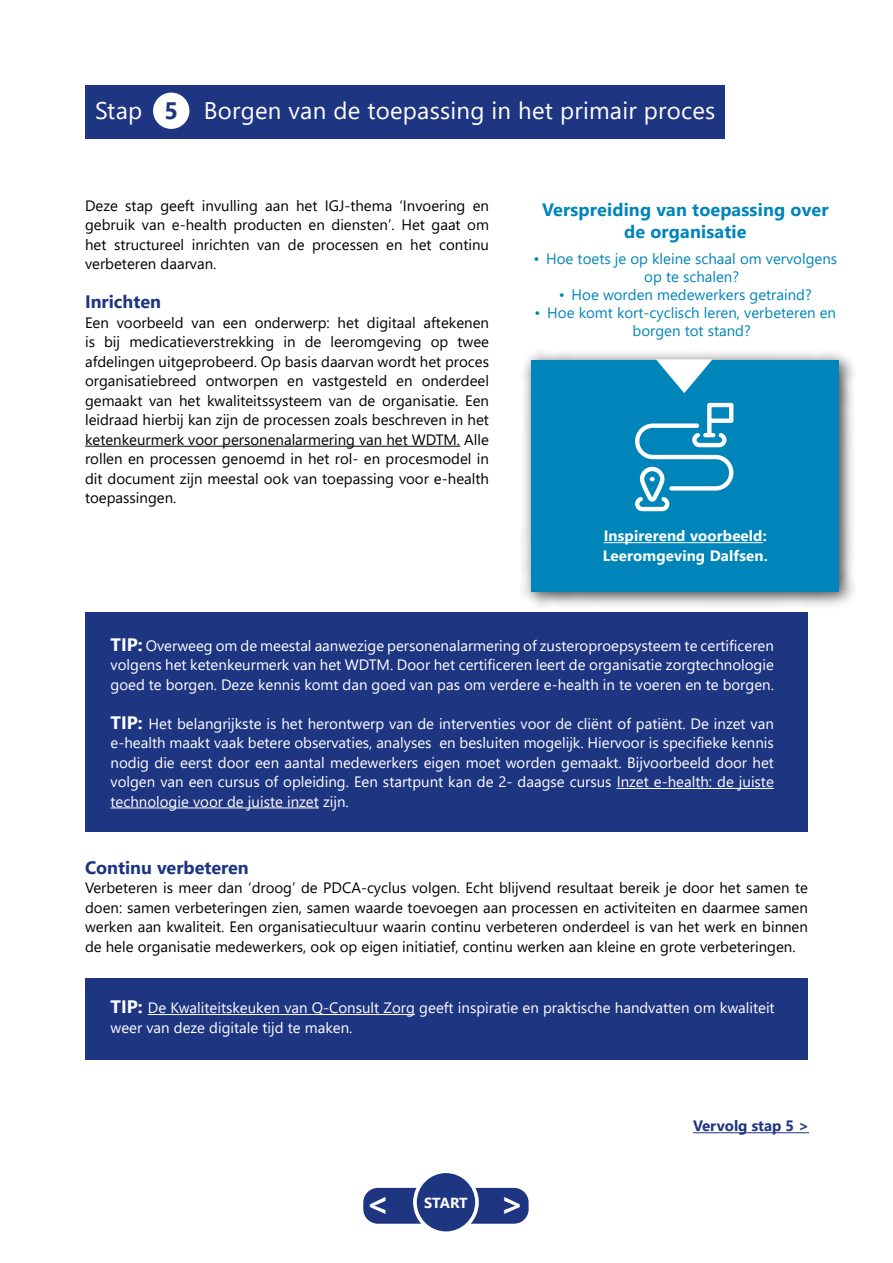
<style>
.page{position:relative;width:893px;height:1263px;background:#fff}
.page>*{position:absolute;margin:0;border:0;box-sizing:border-box;transform-origin:0 0}
.t1{font:700 34.05px "Segoe UI";color:#fff}
.t2{font:24px "Segoe UI";letter-spacing:.01em;color:#fff}
.t3{font:700 23.85px "Segoe UI";color:#1e3582}
.t4{font:700 18px/21.6px "Segoe UI";letter-spacing:.01em;color:#0085ba;text-align:center}
.t5{font:700 18px "Segoe UI";color:#1e3582}
.t6{font:15px/19.5px "Segoe UI";color:#000;text-align:justify}
.t7{font:15px/19.5px "Segoe UI";color:#fff;text-align:justify}
.t8{font:15px/18px "Segoe UI";color:#0085ba}
.t9{font:700 15px/19.5px "Segoe UI";letter-spacing:.01em;color:#fff}
.t10{font:700 15px "Segoe UI";color:#1e3582}
.t11{font:700 14.55px "Segoe UI";letter-spacing:-.01em;color:#fff}
.s1{font-weight:700;font-size:18px}
</style>
<div class="page">
<div style="left:85px;top:85px;width:640px;height:53px;background:#1e3582"></div>
<div style="left:153px;top:93px;width:36px;height:36px;background:#fff;border-radius:50%"></div>
<hr style="left:85px;top:446px;width:375px;height:1px;background:#000">
<div style="left:521px;top:350px;width:335px;height:259px;background:#000;opacity:.75"></div>
<div style="left:531px;top:360px;width:308px;height:232px;background:#0085ba"></div>
<hr style="left:604px;top:542px;width:159px;height:1px;background:#fff">
<svg style="left:656px;top:359px;width:56px;height:34px"></svg>
<div style="left:85px;top:612px;width:723px;height:220px;background:#1e3582"></div>
<hr style="left:617px;top:788px;width:157px;height:1px;background:#fff">
<hr style="left:111px;top:807px;width:208px;height:1px;background:#fff">
<div style="left:363px;top:1188px;width:166px;height:36px;background:#1e3582;border-radius:15px"></div>
<div style="left:415px;top:1171px;width:62px;height:62px;background:#1e3582;border-radius:50%"></div>
<div style="left:413px;top:1169px;width:66px;height:66px;border:4px solid #fff;border-radius:50%"></div>
<div style="left:85px;top:978px;width:723px;height:82px;background:#1e3582"></div>
<hr style="left:148px;top:1014px;width:267px;height:1px;background:#fff">
<hr style="left:693px;top:1132px;width:116px;height:1px;background:#1e3582">
<svg style="left:635px;top:403px;width:98px;height:108px"></svg>
<h2 class="t2" style="left:95px;top:88px;width:49px">Stap</h2>
<h2 class="t2" style="left:204px;top:88px;width:513px">Borgen van de toepassing in het primair proces</h2>
<h3 class="t3" style="left:164px;top:88px;width:15px">5</h3>
<p class="t6" style="left:85px;top:194px;width:405px">Deze stap geeft invulling aan het IGJ-thema ‘Invoering en gebruik van e-health producten en diensten’. Het gaat om het structureel inrichten van de processen en het continu verbeteren daarvan.</p>
<p class="t5" style="left:85px;top:285px;width:77px">Inrichten</p>
<p class="t6" style="left:85px;top:311px;width:405px">Een voorbeeld van een onderwerp: het digitaal aftekenen is bij medicatieverstrekking in de leeromgeving op twee afdelingen uitgeprobeerd. Op basis daarvan wordt het proces organisatiebreed ontworpen en vastgesteld en onderdeel gemaakt van het kwaliteitssysteem van de organisatie. Een leidraad hierbij kan zijn de processen zoals beschreven in het ketenkeurmerk voor personenalarmering van het WDTM. Alle rollen en processen genoemd in het rol- en procesmodel in dit document zijn meestal ook van toepassing voor e-health toepassingen.</p>
<p class="t4" style="left:542px;top:198px;width:288px">Verspreiding van toepassing over de organisatie</p>
<p class="t8" style="left:644px;top:249px;width:194px;text-indent:-111px">• Hoe toets je op kleine schaal om vervolgens op te schalen?</p>
<p class="t8" style="left:559px;top:285px;width:254px">• Hoe worden medewerkers getraind?</p>
<p class="t8" style="left:632px;top:303px;width:205px;text-indent:-98px">• Hoe komt kort-cyclisch leren, verbeteren en borgen tot stand?</p>
<p class="t9" style="left:603px;top:525px;width:166px">Inspirerend voorbeeld:<br>Leeromgeving Dalfsen.</p>
<p class="t7" style="left:111px;top:634px;width:665px"><span class="s1">TIP:</span> Overweeg om de meestal aanwezige personenalarmering of zusteroproepsysteem te certificeren volgens het ketenkeurmerk van het WDTM. Door het certificeren leert de organisatie zorgtechnologie goed te borgen. Deze kennis komt dan goed van pas om verdere e-health in te voeren en te borgen.</p>
<p class="t7" style="left:111px;top:712px;width:665px"><span class="s1">TIP:</span> Het belangrijkste is het herontwerp van de interventies voor de cliënt of patiënt. De inzet van e-health maakt vaak betere observaties, analyses en besluiten mogelijk. Hiervoor is specifieke kennis nodig die eerst door een aantal medewerkers eigen moet worden gemaakt. Bijvoorbeeld door het volgen van een cursus of opleiding. Een startpunt kan de 2- daagse cursus Inzet e-health: de juiste technologie voor de juiste inzet zijn.</p>
<p class="t5" style="left:85px;top:850px;width:165px">Continu verbeteren</p>
<p class="t6" style="left:85px;top:877px;width:724px">Verbeteren is meer dan ‘droog’ de PDCA-cyclus volgen. Echt blijvend resultaat bereik je door het samen te doen: samen verbeteringen zien, samen waarde toevoegen aan processen en activiteiten en daarmee samen werken aan kwaliteit. Een organisatiecultuur waarin continu verbeteren onderdeel is van het werk en binnen de hele organisatie medewerkers, ook op eigen initiatief, continu werken aan kleine en grote verbeteringen.</p>
<p class="t7" style="left:111px;top:997px;width:666px"><span class="s1">TIP:</span> De Kwaliteitskeuken van Q-Consult Zorg geeft inspiratie en praktische handvatten om kwaliteit weer van deze digitale tijd te maken.</p>
<h1 class="t1" style="left:366px;top:1170px;width:26px">&lt;</h1>
<p class="t11" style="left:424px;top:1189px;width:45px">START</p>
<p class="t10" style="left:693px;top:1112px;width:117px">Vervolg stap 5 &gt;</p>
</div>
